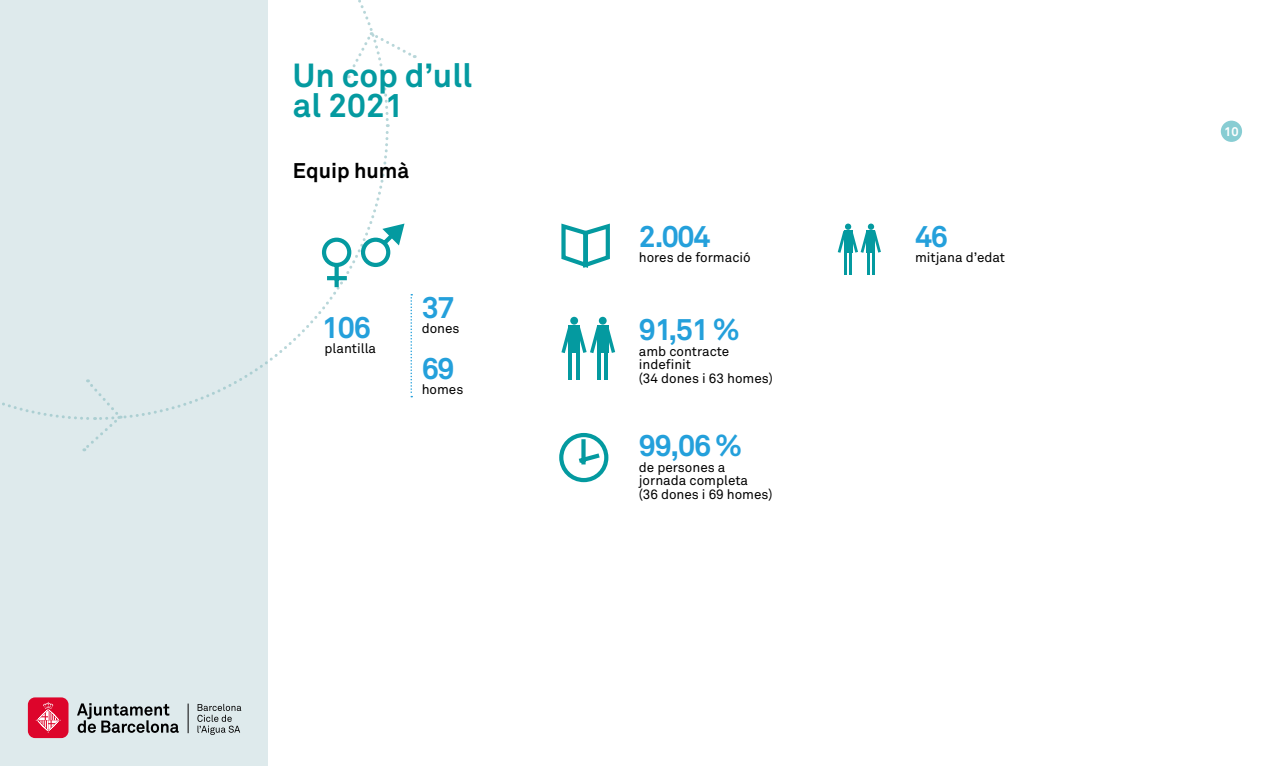
<style>
.page{position:relative;width:1263px;height:766px;background:#fff}
.page>*{position:absolute;margin:0;border:0;box-sizing:border-box;transform-origin:0 0}
.t1{font:700 33px "Akkurat Pro";color:#049aa0}
.t2{font:700 30px "Akkurat Pro";letter-spacing:-.04em;color:#24a0db}
.t3{font:700 21px "Akkurat Pro";color:#000}
.t4{font:13.5px "Akkurat Pro";color:#000}
.t5{font:700 12.6px "Akkurat Pro";color:#fff}
</style>
<div class="page">
<div style="left:0;top:0;width:268px;height:765px;background:#deeaec"></div>
<div style="left:1221px;top:121px;width:21px;height:21px;background:#88cdd3;border-radius:50%"></div>
<svg style="left:77px;top:703px;width:102px;height:29px"></svg>
<div style="left:28px;top:697px;width:41px;height:40px;background:#dd052b;border-radius:7px"></div>
<svg style="left:36px;top:701px;width:25px;height:31px"></svg>
<svg style="left:197px;top:703px;width:44px;height:31px"></svg>
<hr style="left:188px;top:703px;width:1px;height:30px;background:#020203">
<div style="left:570px;top:317px;width:8px;height:7px;background:#049aa0;border-radius:50%"></div>
<hr style="left:569px;top:352px;width:3px;height:28px;background:#049aa0">
<hr style="left:576px;top:352px;width:4px;height:28px;background:#049aa0">
<div style="left:599px;top:317px;width:8px;height:7px;background:#049aa0;border-radius:50%"></div>
<hr style="left:597px;top:352px;width:4px;height:28px;background:#049aa0">
<hr style="left:604px;top:352px;width:4px;height:28px;background:#049aa0">
<svg style="left:561px;top:325px;width:54px;height:28px"></svg>
<svg style="left:559px;top:432px;width:50px;height:51px"></svg>
<svg style="left:561px;top:223px;width:49px;height:45px"></svg>
<svg style="left:2px;top:0;width:414px;height:452px"></svg>
<div style="left:845px;top:223px;width:6px;height:7px;background:#049aa0;border-radius:50%"></div>
<hr style="left:844px;top:252px;width:2px;height:22px;background:#049aa0">
<hr style="left:849px;top:252px;width:3px;height:22px;background:#049aa0">
<div style="left:868px;top:223px;width:6px;height:7px;background:#049aa0;border-radius:50%"></div>
<hr style="left:866px;top:252px;width:3px;height:22px;background:#049aa0">
<hr style="left:872px;top:252px;width:3px;height:22px;background:#049aa0">
<svg style="left:838px;top:230px;width:43px;height:23px"></svg>
<p class="t1" style="left:293px;top:55px;width:181px">Un cop d’ull</p>
<p class="t1" style="left:293px;top:85px;width:112px">al 2021</p>
<p class="t3" style="left:293px;top:158px;width:118px">Equip humà</p>
<p class="t2" style="left:322px;top:308px;width:50px">106</p>
<p class="t4" style="left:324px;top:340px;width:53px">plantilla</p>
<p class="t2" style="left:422px;top:288px;width:35px">37</p>
<p class="t4" style="left:422px;top:320px;width:39px">dones</p>
<p class="t2" style="left:422px;top:349px;width:35px">69</p>
<p class="t4" style="left:422px;top:381px;width:43px">homes</p>
<p class="t2" style="left:639px;top:218px;width:73px">2.004</p>
<p class="t4" style="left:639px;top:250px;width:113px">hores de formació</p>
<p class="t2" style="left:639px;top:311px;width:103px">91,51 %</p>
<p class="t4" style="left:639px;top:343px;width:92px">amb contracte</p>
<p class="t4" style="left:639px;top:356px;width:54px">indefinit</p>
<p class="t4" style="left:639px;top:370px;width:136px">(34 dones i 63 homes)</p>
<p class="t2" style="left:639px;top:427px;width:105px">99,06 %</p>
<p class="t4" style="left:639px;top:459px;width:88px">de persones a</p>
<p class="t4" style="left:639px;top:472px;width:111px">jornada completa</p>
<p class="t4" style="left:639px;top:486px;width:135px">(36 dones i 69 homes)</p>
<p class="t2" style="left:915px;top:218px;width:34px">46</p>
<p class="t4" style="left:915px;top:250px;width:92px">mitjana d’edat</p>
<p class="t5" style="left:1224px;top:124px;width:16px">10</p>
</div>
